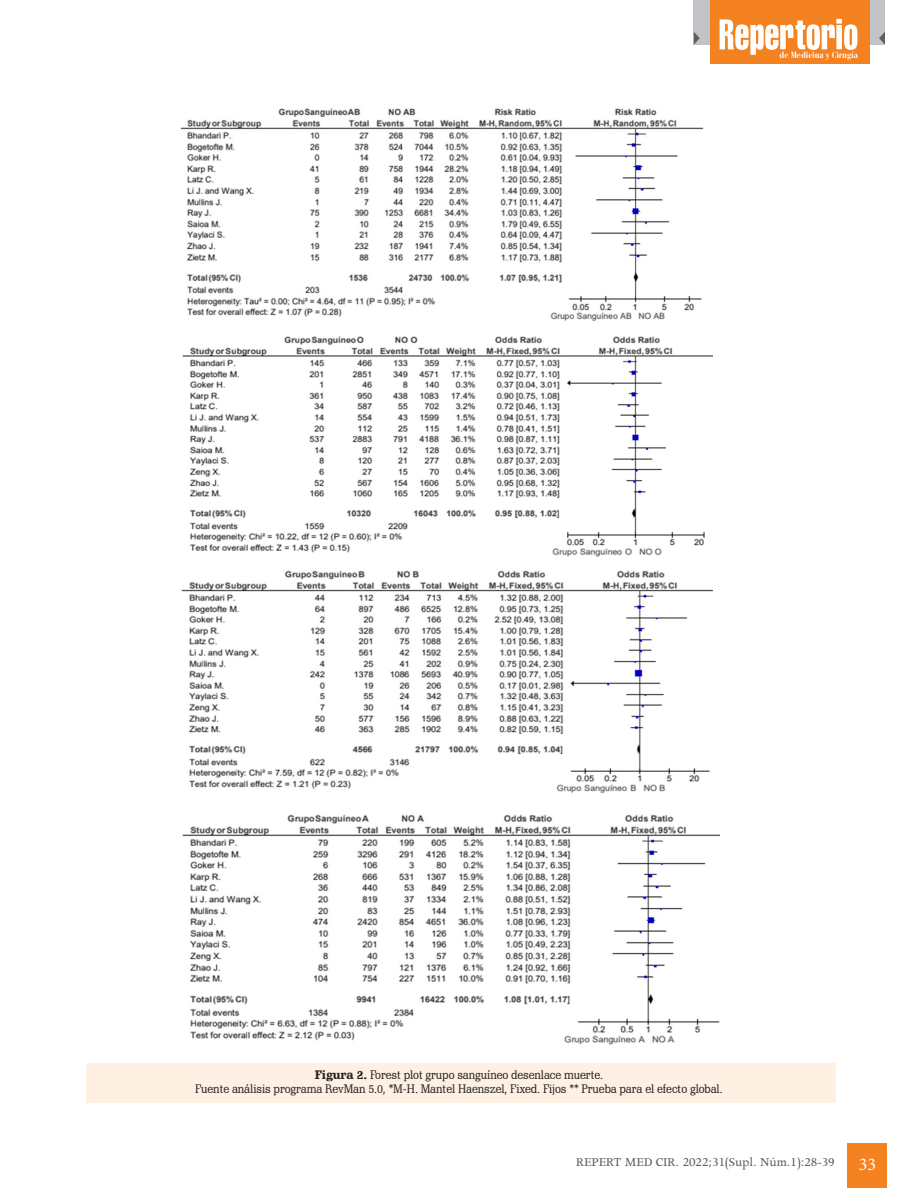
<style>
.page{position:relative;width:918px;height:1188px;background:#fff}
.page>*{position:absolute;margin:0;border:0;box-sizing:border-box;transform-origin:0 0}
.t1{font:18px "Minion Pro";color:#fff}
.t2{font:13.5px "Apollo MT Std";color:#57585a}
.t3{font:12px "Schadow BT";letter-spacing:-.01em;color:#231f20}
.t4{font:700 condensed 9px "Bauer Bodoni Std";color:#fff}
.s1{font-weight:700}
</style>
<div class="page">
<div style="left:848px;top:1143px;width:39px;height:45px;background:#f58220"></div>
<div style="left:693px;top:0;width:192px;height:45px;background:#c2c3c6"></div>
<div style="left:710px;top:0;width:160px;height:64px;background:#f58220"></div>
<svg style="left:720px;top:19px;width:137px;height:36px"></svg>
<svg style="left:694px;top:32px;width:6px;height:13px"></svg>
<svg style="left:879px;top:32px;width:6px;height:13px"></svg>
<img style="left:181px;top:108px;width:521px;height:213px">
<img style="left:182px;top:336px;width:531px;height:221px">
<img style="left:181px;top:571px;width:532px;height:222px">
<img style="left:182px;top:815px;width:537px;height:230px">
<div style="left:86px;top:1063px;width:749px;height:40px;background:#fef0e2"></div>
<p class="t4" style="left:780px;top:50px;width:80px">de Medicina y Cirugía</p>
<p class="t3" style="left:315px;top:1068px;width:290px"><span class="s1">Figura 2.</span> Forest plot grupo sanguíneo desenlace muerte.</p>
<p class="t3" style="left:195px;top:1081px;width:529px">Fuente análisis programa RevMan 5.0, *M-H. Mantel Haenszel, Fixed. Fijos ** Prueba para el efecto global.</p>
<p class="t2" style="left:576px;top:1155px;width:260px">REPERT MED CIR. 2022;31(Supl. Núm.1):28-39</p>
<h1 class="t1" style="left:859px;top:1152px;width:19px">33</h1>
</div>
